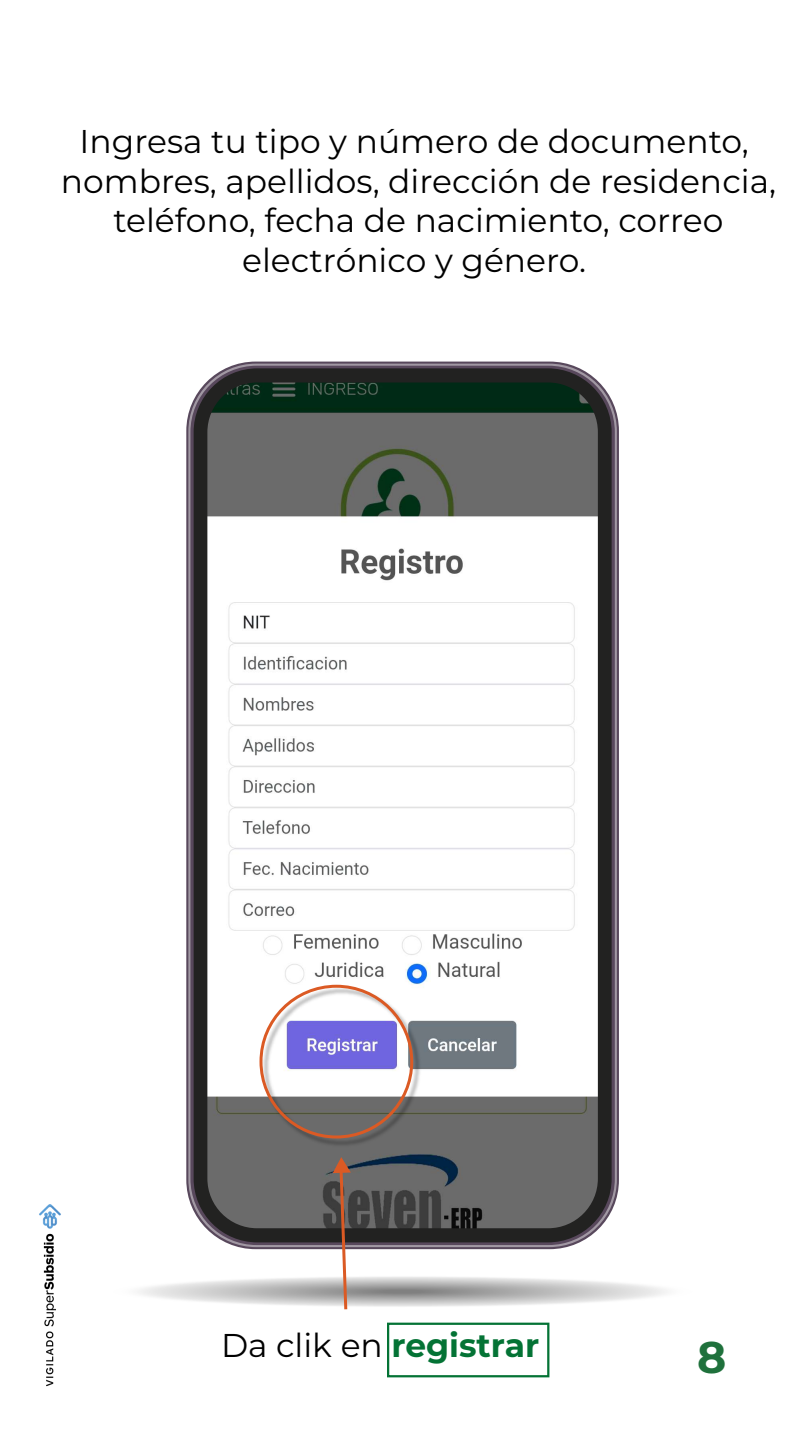
<style>
.page{position:relative;width:810px;height:1440px;background:#fff}
.page>*{position:absolute;margin:0;border:0;box-sizing:border-box;transform-origin:0 0}
.t1{font:700 44.25px "Montserrat";color:#1f713c}
.t2{font:32.92px/39.5px "Montserrat";color:#000;text-align:center}
.t3{font:700 32.92px "Montserrat";color:#047335}
.s1{font-weight:400;color:#000}
</style>
<div class="page">
<div style="left:115px;top:1275px;width:576px;height:33px;background:#fbfbfb;border-radius:50%"></div>
<div style="left:132px;top:1276px;width:541px;height:31px;background:#f3f3f3;border-radius:50%"></div>
<div style="left:150px;top:1277px;width:506px;height:29px;background:#ebebeb;border-radius:50%"></div>
<div style="left:168px;top:1278px;width:469px;height:27px;background:#e3e3e3;border-radius:50%"></div>
<div style="left:186px;top:1279px;width:433px;height:25px;background:#dbdbdb;border-radius:50%"></div>
<div style="left:204px;top:1280px;width:398px;height:23px;background:#d2d2d2;border-radius:50%"></div>
<div style="left:221px;top:1281px;width:363px;height:21px;background:#cacaca;border-radius:50%"></div>
<div style="left:239px;top:1282px;width:328px;height:19px;background:#c2c2c2;border-radius:50%"></div>
<div style="left:258px;top:1283px;width:290px;height:17px;background:#bababa;border-radius:50%"></div>
<div style="left:261px;top:1284px;width:283px;height:16px;background:#b8b8b8;border-radius:50%"></div>
<div style="left:275px;top:1284px;width:255px;height:15px;background:#b2b2b2;border-radius:50%"></div>
<div style="left:293px;top:1285px;width:220px;height:13px;background:#aaa;border-radius:50%"></div>
<div style="left:310px;top:1286px;width:185px;height:11px;background:#a2a2a2;border-radius:50%"></div>
<div style="left:312px;top:1287px;width:182px;height:10px;background:#a1a1a1;border-radius:50%"></div>
<div style="left:320px;top:1287px;width:165px;height:9px;background:#9d9d9d;border-radius:50%"></div>
<div style="left:329px;top:1288px;width:147px;height:8px;background:#999;border-radius:50%"></div>
<div style="left:338px;top:1288px;width:129px;height:7px;background:#959595;border-radius:50%"></div>
<div style="left:347px;top:1288px;width:112px;height:7px;background:#919191;border-radius:50%"></div>
<div style="left:348px;top:1289px;width:109px;height:6px;background:#909090;border-radius:50%"></div>
<div style="left:357px;top:1289px;width:92px;height:5px;background:#8c8c8c;border-radius:50%"></div>
<hr style="left:365px;top:1290px;width:75px;height:4px;background:#888;border-radius:50%">
<hr style="left:374px;top:1290px;width:57px;height:3px;background:#848484;border-radius:50%">
<hr style="left:384px;top:1291px;width:37px;height:2px;background:#808080;border-radius:50%">
<svg style="left:188px;top:364px;width:429px;height:883px"></svg>
<div style="left:194px;top:368px;width:418px;height:874px;background:#222221;border-radius:64px"></div>
<img style="left:207px;top:382px;width:391px;height:846px">
<img style="left:39px;top:1205px;width:22px;height:182px">
<svg style="left:333px;top:1157px;width:18px;height:153px"></svg>
<img style="left:260px;top:986px;width:163px;height:162px">
<div style="left:260px;top:985px;width:153px;height:153px;border:3px solid #db5a24;border-radius:50%"></div>
<div style="left:387px;top:1323px;width:162px;height:54px;border:2px solid #047335"></div>
<p class="t2" style="left:61px;top:120px;width:717px">Ingresa tu tipo y número de documento, nombres, apellidos, dirección de residencia, teléfono, fecha de nacimiento, correo electrónico y género.</p>
<p class="t3" style="left:221px;top:1322px;width:320px"><span class="s1">Da clik en</span> registrar</p>
<h1 class="t1" style="left:697px;top:1325px;width:31px">8</h1>
</div>
